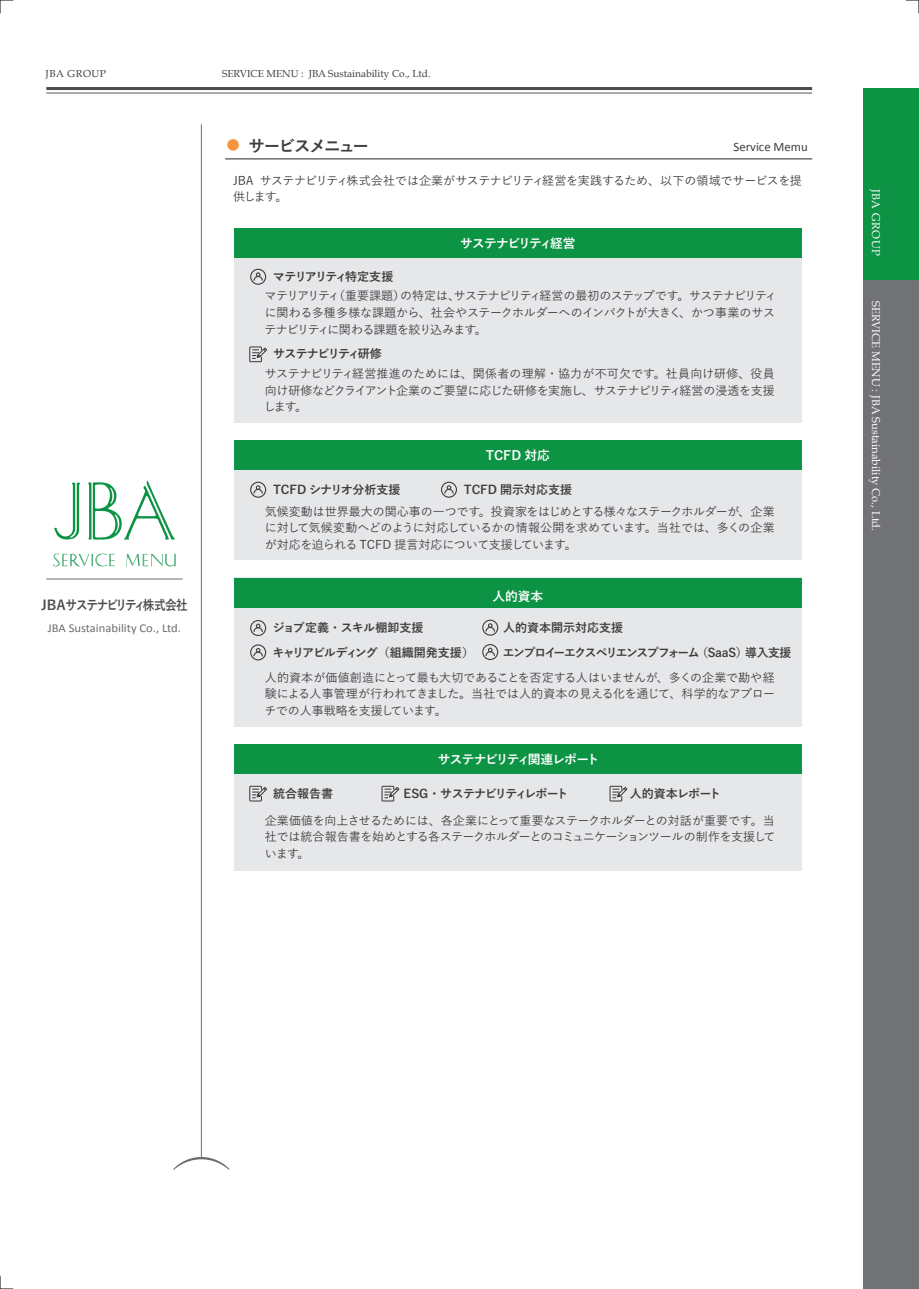
<style>
.page{position:relative;width:919px;height:1289px;background:#fff}
.page>*{position:absolute;margin:0;border:0;box-sizing:border-box;transform-origin:0 0}
.t1{font:700 16.5px "Yu Go";letter-spacing:-.105em;color:#3e3e3f}
.t2{font:700 13.5px "Yu Go";letter-spacing:-.105em;color:#4b4c4d}
.t3{font:700 12.75px "Yu Go";letter-spacing:-.065em;color:#fff}
.t4{font:12.75px "Calibri";color:#3e3e3f}
.t5{font:700 12.75px "Yu Go";letter-spacing:-.11em;color:#fff}
.t6{font:500 12px/16.5px "Yu Go";letter-spacing:-.04em;color:#3e3e3f;text-align:justify}
.t7{font:700 12px/24px "Yu Go";letter-spacing:-.055em;color:#3e3e3f}
.t8{font:700 12px/24px "Yu Go";letter-spacing:-.03em;color:#3e3e3f}
.t9{font:12px "Calibri";color:#6c6d70;scale:1.05 1}
.t10{font:700 12px "Yu Go";letter-spacing:-.08em;color:#3e3e3f}
.t11{font:700 12px "Yu Go";letter-spacing:-.005em;color:#3e3e3f}
.t12{font:700 12px "Yu Go";letter-spacing:-.135em;color:#3e3e3f}
.t13{font:700 12px "Yu Go";letter-spacing:-.11em;color:#3e3e3f}
.t14{font:700 12px "Yu Go";color:#3e3e3f}
.t15{font:11.25px "Book Antiqua";color:#fff}
.t16{font:11.25px "Book Antiqua";letter-spacing:.05em;color:#fff}
.t17{font:10.2px "Book Antiqua";color:#3e3e3f}
.t18{font:10.2px "Book Antiqua";letter-spacing:.05em;color:#3e3e3f}
.s1{font-weight:500;font-size:13.5px;color:#f7943c}
</style>
<div class="page">
<svg style="left:0;top:1275px;width:13px;height:14px"></svg>
<svg style="left:0;top:0;width:13px;height:13px"></svg>
<svg style="left:905px;top:0;width:14px;height:13px"></svg>
<svg style="left:905px;top:1275px;width:14px;height:14px"></svg>
<div style="left:863px;top:225px;width:55px;height:1063px;background:#717275"></div>
<hr style="left:46px;top:87px;width:766px;height:3px;background:#4b4c4d">
<hr style="left:46px;top:93px;width:766px;height:1px;background:#57585a">
<hr style="left:46px;top:578px;width:137px;height:1px;background:#6c6d70">
<svg style="left:54px;top:482px;width:26px;height:57px"></svg>
<svg style="left:88px;top:480px;width:87px;height:59px"></svg>
<svg style="left:53px;top:553px;width:123px;height:13px"></svg>
<hr style="left:201px;top:124px;width:1px;height:1034px;background:#6c6d70">
<div style="left:863px;top:88px;width:55px;height:192px;background:#0d9344"></div>
<svg style="left:173px;top:1156px;width:57px;height:13px"></svg>
<hr style="left:225px;top:158px;width:587px;height:2px;background:#6c6d70">
<div style="left:234px;top:228px;width:567px;height:194px;background:#e6e7e9"></div>
<div style="left:234px;top:228px;width:567px;height:30px;background:#0d9344"></div>
<svg style="left:249px;top:346px;width:18px;height:17px"></svg>
<svg style="left:253px;top:272px;width:10px;height:10px"></svg>
<div style="left:250px;top:269px;width:16px;height:16px;border:1px solid #3e3e3f;border-radius:50%"></div>
<div style="left:234px;top:442px;width:567px;height:118px;background:#e6e7e9"></div>
<div style="left:234px;top:440px;width:567px;height:30px;background:#0d9344"></div>
<svg style="left:253px;top:485px;width:10px;height:9px"></svg>
<div style="left:250px;top:481px;width:16px;height:16px;border:1px solid #3e3e3f;border-radius:50%"></div>
<svg style="left:443px;top:485px;width:11px;height:9px"></svg>
<div style="left:441px;top:481px;width:16px;height:16px;border:1px solid #3e3e3f;border-radius:50%"></div>
<div style="left:234px;top:577px;width:567px;height:150px;background:#e6e7e9"></div>
<div style="left:234px;top:577px;width:567px;height:30px;background:#0d9344"></div>
<svg style="left:253px;top:623px;width:10px;height:10px"></svg>
<div style="left:250px;top:620px;width:16px;height:16px;border:1px solid #3e3e3f;border-radius:50%"></div>
<svg style="left:253px;top:648px;width:10px;height:9px"></svg>
<div style="left:250px;top:644px;width:16px;height:16px;border:1px solid #3e3e3f;border-radius:50%"></div>
<svg style="left:485px;top:623px;width:10px;height:9px"></svg>
<div style="left:482px;top:619px;width:16px;height:16px;border:1px solid #3e3e3f;border-radius:50%"></div>
<svg style="left:485px;top:647px;width:10px;height:10px"></svg>
<div style="left:482px;top:644px;width:16px;height:16px;border:1px solid #3e3e3f;border-radius:50%"></div>
<div style="left:234px;top:745px;width:567px;height:125px;background:#e6e7e9"></div>
<div style="left:234px;top:744px;width:567px;height:30px;background:#0d9344"></div>
<svg style="left:249px;top:785px;width:18px;height:17px"></svg>
<svg style="left:381px;top:785px;width:19px;height:17px"></svg>
<svg style="left:609px;top:785px;width:19px;height:17px"></svg>
<p class="t18" style="left:45px;top:67px;width:62px">JBA GROUP</p>
<p class="t2" style="left:41px;top:597px;width:148px">JBAサステナビリティ株式会社</p>
<p class="t9" style="left:48px;top:620px;width:128px">JBA Sustainability Co., Ltd.</p>
<p class="t17" style="left:222px;top:67px;width:210px">SERVICE MENU : JBA Sustainability Co., Ltd.</p>
<h1 class="t1" style="left:227px;top:137px;width:144px"><span class="s1">●</span> サービスメニュー</h1>
<p class="t6" style="left:233px;top:170px;width:570px">JBA サステナビリティ株式会社では企業がサステナビリティ経営を実践するため、以下の領域でサービスを提供します。</p>
<p class="t4" style="left:733px;top:137px;width:76px">Service Memu</p>
<p class="t12" style="left:273px;top:270px;width:122px">マテリアリティ特定支援</p>
<p class="t5" style="left:460px;top:236px;width:117px">サステナビリティ経営</p>
<p class="t6" style="left:264px;top:286px;width:513px;text-align:left">マテリアリティ（重要課題）の特定は、サステナビリティ経営の最初のステップです。サステナビリティに関わる多種多様な課題から、社会やステークホルダーへのインパクトが大きく、かつ事業のサステナビリティに関わる課題を絞り込みます。</p>
<p class="t6" style="left:264px;top:364px;width:512px">サステナビリティ経営推進のためには、関係者の理解・協力が不可欠です。社員向け研修、役員向け研修などクライアント企業のご要望に応じた研修を実施し、サステナビリティ経営の浸透を支援します。</p>
<p class="t13" style="left:273px;top:347px;width:110px">サステナビリティ研修</p>
<p class="t3" style="left:486px;top:448px;width:66px">TCFD 対応</p>
<p class="t14" style="left:464px;top:483px;width:110px">TCFD 開示対応支援</p>
<p class="t6" style="left:265px;top:501px;width:511px">気候変動は世界最大の関心事の一つです。投資家をはじめとする様々なステークホルダーが、企業に対して気候変動へどのように対応しているかの情報公開を求めています。当社では、多くの企業が対応を迫られる TCFD 提言対応について支援しています。</p>
<p class="t3" style="left:492px;top:589px;width:52px">人的資本</p>
<p class="t8" style="left:272px;top:616px;width:203px">ジョブ定義・スキル棚卸支援<br>キャリアビルディング（組織開発支援）</p>
<p class="t7" style="left:503px;top:616px;width:290px">人的資本開示対応支援<br>エンプロイーエクスペリエンスプフォーム（SaaS）導入支援</p>
<p class="t6" style="left:264px;top:667px;width:512px">人的資本が価値創造にとって最も大切であることを否定する人はいませんが、多くの企業で勘や経験による人事管理が行われてきました。当社では人的資本の見える化を通じて、科学的なアプローチでの人事戦略を支援しています。</p>
<p class="t3" style="left:438px;top:752px;width:163px">サステナビリティ関連レポート</p>
<p class="t7" style="left:273px;top:782px;width:61px">統合報告書</p>
<p class="t10" style="left:403px;top:787px;width:166px">ESG・サステナビリティレポート</p>
<p class="t7" style="left:629px;top:782px;width:93px">人的資本レポート</p>
<p class="t6" style="left:265px;top:810px;width:512px">企業価値を向上させるためには、各企業にとって重要なステークホルダーとの対話が重要です。当社では統合報告書を始めとする各ステークホルダーとのコミュニケーションツールの制作を支援しています。</p>
<p class="t11" style="left:273px;top:483px;width:129px">TCFD シナリオ分析支援</p>
<p class="t16" style="left:883px;top:189px;width:69px;rotate:90deg">JBA GROUP</p>
<p class="t15" style="left:883px;top:301px;width:231px;rotate:90deg">SERVICE MENU : JBA Sustainability Co., Ltd.</p>
</div>
